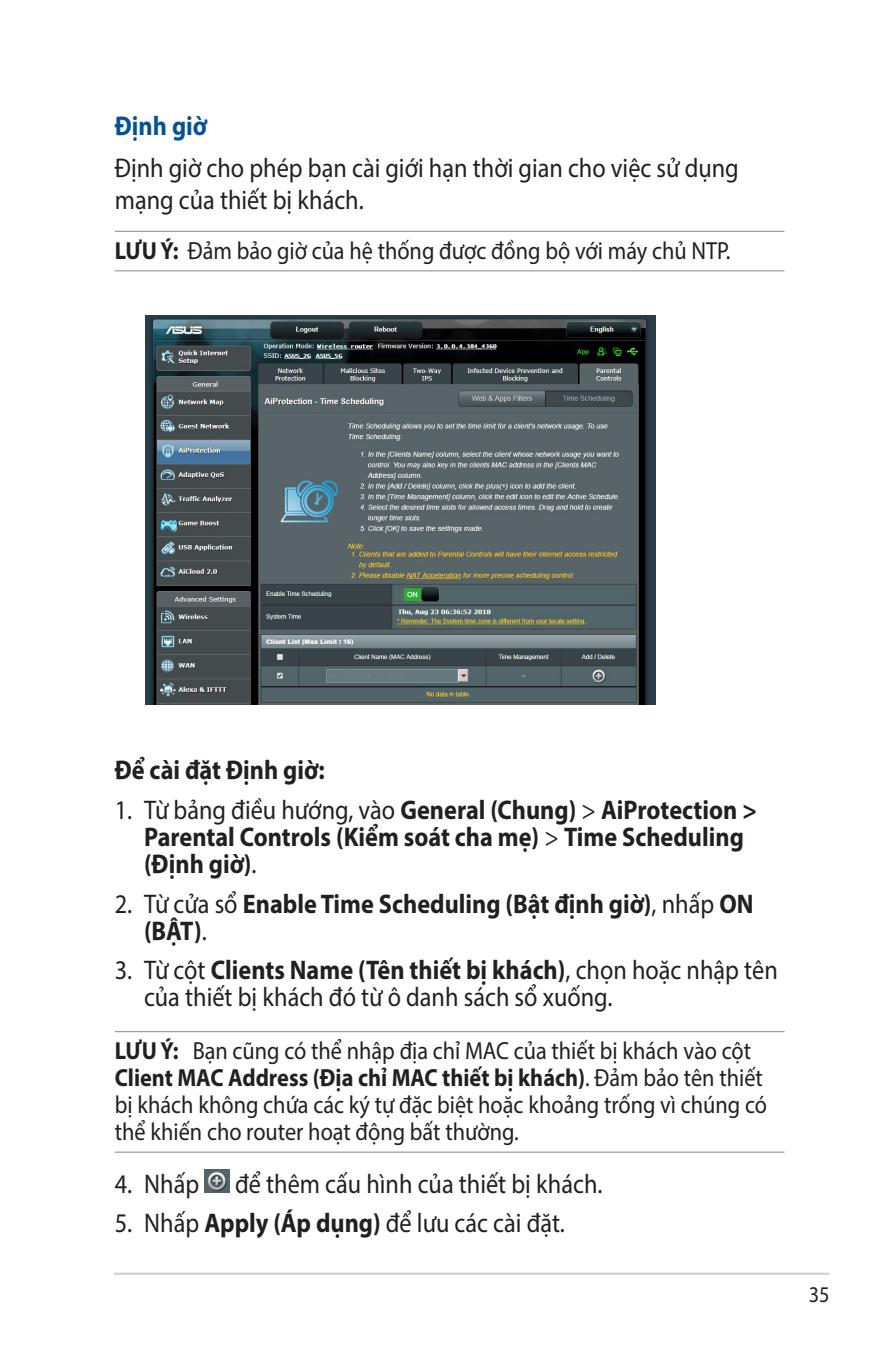
<style>
.page{position:relative;width:893px;height:1346px;background:#fff}
.page>*{position:absolute;margin:0;border:0;box-sizing:border-box;transform-origin:0 0}
.t1{font:27px/32.4px "Myriad Pro";color:#231f20;scale:.9 1}
.t2{font:700 27px/27px "Myriad Pro";color:#231f20;scale:.9 1}
.t3{font:700 27px "Myriad Pro";color:#01529a;scale:.9 1}
.t4{font:24.75px/27px "Myriad Pro";color:#231f20;scale:.9 1}
.t5{font:22.5px "Myriad Pro";color:#231f20;scale:.9 1}
.s1{font-weight:700}
.s2{font-weight:400}
</style>
<div class="page">
<hr style="left:114px;top:1272px;width:715px;height:3px;background:#d1d2d4">
<hr style="left:115px;top:231px;width:669px;height:1px;background:#939598">
<hr style="left:115px;top:270px;width:669px;height:1px;background:#939598">
<hr style="left:115px;top:1031px;width:669px;height:1px;background:#939598">
<hr style="left:115px;top:1151px;width:669px;height:2px;background:#939598">
<img style="left:204px;top:1169px;width:26px;height:23px">
<img style="left:145px;top:315px;width:511px;height:390px">
<p class="t3" style="left:115px;top:108px;width:104px">Định giờ</p>
<p class="t1" style="left:115px;top:151px;width:695px">Định giờ cho phép bạn cài giới hạn thời gian cho việc sử dụng mạng của thiết bị khách.</p>
<p class="t4" style="left:115px;top:236px;width:686px"><span class="s1">LƯU Ý:</span> Đảm bảo giờ của hệ thống được đồng bộ với máy chủ NTP.</p>
<p class="t2" style="left:115px;top:755px;width:235px">Để cài đặt Định giờ:</p>
<p class="t2" style="left:144px;top:795px;width:683px;text-indent:-29px"><span class="s2">1. Từ bảng điều hướng, vào</span> General (Chung) <span class="s2">&gt;</span> AiProtection &gt;<br>Parental Controls (Kiểm soát cha mẹ) <span class="s2">&gt;</span> Time Scheduling (Định giờ)<span class="s2">.</span></p>
<p class="t2" style="left:144px;top:889px;width:679px;text-indent:-29px"><span class="s2">2. Từ cửa sổ</span> Enable Time Scheduling (Bật định giờ)<span class="s2">, nhấp</span> ON (BẬT)<span class="s2">.</span></p>
<p class="t1" style="left:144px;top:956px;width:706px;line-height:27px;text-indent:-29px">3. Từ cột <span class="s1">Clients Name (Tên thiết bị khách)</span>, chọn hoặc nhập tên của thiết bị khách đó từ ô danh sách sổ xuống.</p>
<p class="t4" style="left:115px;top:1037px;width:726px"><span class="s1">LƯU Ý:</span> Bạn cũng có thể nhập địa chỉ MAC của thiết bị khách vào cột <span class="s1">Client MAC Address (Địa chỉ MAC thiết bị khách)</span>. Đảm bảo tên thiết bị khách không chứa các ký tự đặc biệt hoặc khoảng trống vì chúng có thể khiến cho router hoạt động bất thường.</p>
<p class="t1" style="left:115px;top:1167px;width:95px">4. Nhấp</p>
<p class="t1" style="left:235px;top:1167px;width:410px">để thêm cấu hình của thiết bị khách.</p>
<p class="t1" style="left:115px;top:1206px;width:502px">5. Nhấp <span class="s1">Apply (Áp dụng)</span> để lưu các cài đặt.</p>
<p class="t5" style="left:809px;top:1281px;width:25px">35</p>
</div>
